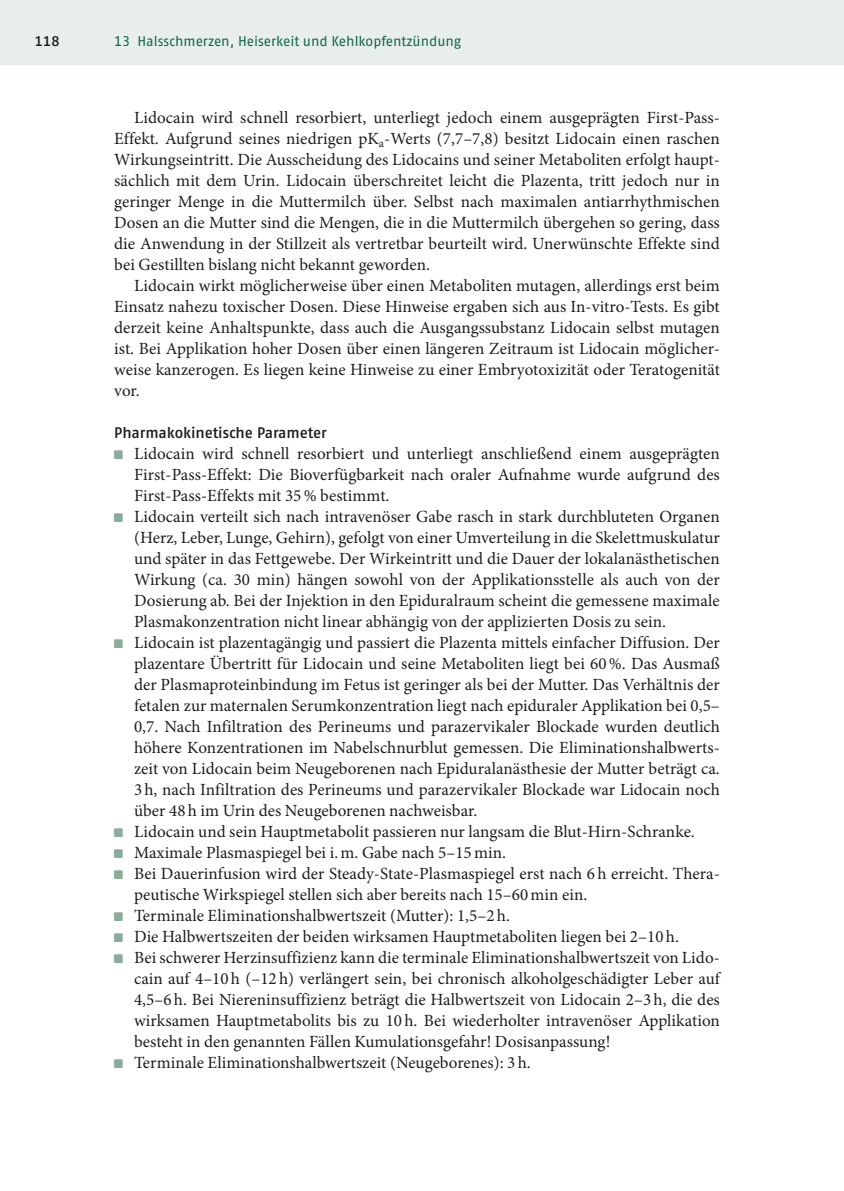
<style>
.page{position:relative;width:844px;height:1191px;background:#fff}
.page>*{position:absolute;margin:0;border:0;box-sizing:border-box;transform-origin:0 0}
.t1{font:17.15px/21px "Minion Pro";letter-spacing:.005em;color:#1d1d1b;text-align:justify}
.t2{font:600 15.4px "Fago Pro";letter-spacing:-.005em;color:#1d1d1b}
.t3{font:14px "Fago Pro";color:#13664d}
.t4{font:600 14px "Fago Pro";color:#1d1d1b}
</style>
<div class="page">
<div style="left:114px;top:0;width:729px;height:64px;background:#e7eeeb"></div>
<div style="left:0;top:0;width:114px;height:64px;background:#e7eeeb"></div>
<p class="t4" style="left:35px;top:32px;width:26px">118</p>
<p class="t3" style="left:114px;top:32px;width:348px">13 Halsschmerzen, Heiserkeit und Kehlkopfentzündung</p>
<p class="t1" style="left:114px;top:107px;width:607px;text-indent:20px">Lidocain wird schnell resorbiert, unterliegt jedoch einem ausgeprägten First-Pass-Effekt. Aufgrund seines niedrigen pK<sub>a</sub>-Werts (7,7–7,8) besitzt Lidocain einen raschen Wirkungseintritt. Die Ausscheidung des Lidocains und seiner Metaboliten erfolgt haupt&shy;sächlich mit dem Urin. Lidocain überschreitet leicht die Plazenta, tritt jedoch nur in geringer Menge in die Muttermilch über. Selbst nach maximalen antiarrhythmischen Dosen an die Mutter sind die Mengen, die in die Muttermilch übergehen so gering, dass die Anwendung in der Stillzeit als vertretbar beurteilt wird. Unerwünschte Effekte sind bei Gestillten bislang nicht bekannt geworden.</p>
<p class="t1" style="left:114px;top:275px;width:607px;text-indent:20px">Lidocain wirkt möglicherweise über einen Metaboliten mutagen, allerdings erst beim Einsatz nahezu toxischer Dosen. Diese Hinweise ergaben sich aus In-vitro-Tests. Es gibt derzeit keine Anhaltspunkte, dass auch die Ausgangssubstanz Lidocain selbst mutagen ist. Bei Applikation hoher Dosen über einen längeren Zeitraum ist Lidocain möglicher&shy;weise kanzerogen. Es liegen keine Hinweise zu einer Embryotoxizität oder Teratogenität vor.</p>
<p class="t2" style="left:114px;top:423px;width:214px">Pharmakokinetische Parameter</p>
<p class="t1" style="left:134px;top:443px;width:587px;text-align:left">Lidocain wird schnell resorbiert und unterliegt anschließend einem ausgeprägten First-Pass-Effekt: Die Bioverfügbarkeit nach oraler Aufnahme wurde aufgrund des First-Pass-Effekts mit 35% bestimmt.<br>Lidocain verteilt sich nach intravenöser Gabe rasch in stark durchbluteten Organen (Herz, Leber, Lunge, Gehirn), gefolgt von einer Umverteilung in die Skelettmuskulatur und später in das Fettgewebe. Der Wirkeintritt und die Dauer der lokalanästhetischen Wirkung (ca. 30 min) hängen sowohl von der Applikationsstelle als auch von der Dosierung ab. Bei der Injektion in den Epiduralraum scheint die gemessene maximale Plasmakonzentration nicht linear abhängig von der applizierten Dosis zu sein.<br>Lidocain ist plazentagängig und passiert die Plazenta mittels einfacher Diffusion. Der plazentare Übertritt für Lidocain und seine Metaboliten liegt bei 60%. Das Ausmaß der Plasmaproteinbindung im Fetus ist geringer als bei der Mutter. Das Verhältnis der fetalen zur maternalen Serumkonzentration liegt nach epiduraler Applikation bei 0,5– 0,7. Nach Infiltration des Perineums und parazervikaler Blockade wurden deutlich höhere Konzentrationen im Nabelschnurblut gemessen. Die Eliminationshalbwerts&shy;zeit von Lidocain beim Neugeborenen nach Epiduralanästhesie der Mutter beträgt ca.<br>3h, nach Infiltration des Perineums und parazervikaler Blockade war Lidocain noch über 48h im Urin des Neugeborenen nachweisbar.<br>Lidocain und sein Hauptmetabolit passieren nur langsam die Blut-Hirn-Schranke.<br>Maximale Plasmaspiegel bei i.m. Gabe nach 5–15min.<br>Bei Dauerinfusion wird der Steady-State-Plasmaspiegel erst nach 6 h erreicht. Thera&shy;peutische Wirkspiegel stellen sich aber bereits nach 15–60min ein.<br>Terminale Eliminationshalbwertszeit (Mutter): 1,5–2h.<br>Die Halbwertszeiten der beiden wirksamen Hauptmetaboliten liegen bei 2–10h.<br>Bei schwerer Herzinsuffizienz kann die terminale Eliminationshalbwertszeit von Lido&shy;cain auf 4–10h (–12h) verlängert sein, bei chronisch alkoholgeschädigter Leber auf 4,5–6h. Bei Niereninsuffizienz beträgt die Halbwertszeit von Lidocain 2–3h, die des wirksamen Hauptmetabolits bis zu 10h. Bei wiederholter intravenöser Applikation besteht in den genannten Fällen Kumulationsgefahr! Dosisanpassung!<br>Terminale Eliminationshalbwertszeit (Neugeborenes): 3h.</p>
</div>
